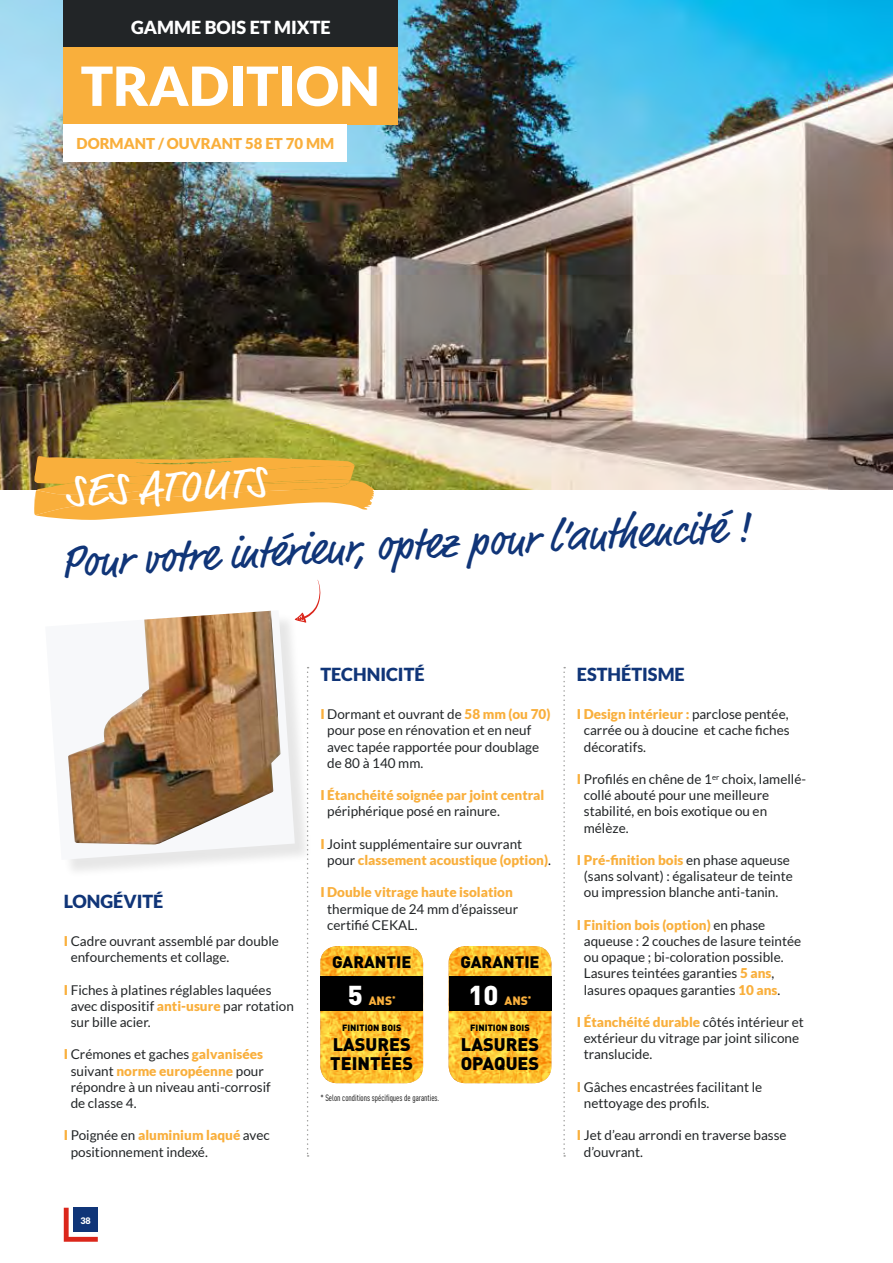
<style>
.page{position:relative;width:893px;height:1263px;background:#fff}
.page>*{position:absolute;margin:0;border:0;box-sizing:border-box;transform-origin:0 0}
.t1{font:900 54px "Lato";color:#fff}
.t2{font:45px "Market Pro";color:#103578}
.t3{font:45px "Market Pro";color:#fff}
.t4{font:900 27px "DIN";color:#fff}
.t5{font:900 18px "Lato";color:#103578}
.t6{font:900 18px/19.5px "DIN";color:#000}
.t7{font:900 18px "Lato";color:#fff}
.t8{font:900 16.5px "DIN";color:#000}
.t9{font:900 15px "Lato";color:#f9af3c}
.t10{font:13.5px/16.2px "Lato";color:#222527}
.t11{font:900 13.5px "Lato";color:#f9af3c}
.t12{font:900 12px "DIN";color:#f9af3c}
.t13{font:9px "DIN Cond";color:#000}
.t14{font:900 9px "DIN";color:#000}
.t15{font:900 9px "Lato";color:#fff}
.s1{font-weight:900;color:#f9af3c}
</style>
<div class="page">
<img style="left:0;top:0;width:893px;height:489px">
<svg style="left:34px;top:456px;width:340px;height:64px"></svg>
<div style="left:64px;top:47px;width:334px;height:77px;background:#f9af3c"></div>
<div style="left:64px;top:0;width:334px;height:47px;background:#222527"></div>
<svg style="left:307px;top:878px;width:2px;height:279px"></svg>
<svg style="left:563px;top:667px;width:2px;height:490px"></svg>
<div style="left:48px;top:613px;width:265px;height:265px;background:#000;opacity:.1"></div>
<svg style="left:48px;top:610px;width:247px;height:250px"></svg>
<img style="left:68px;top:611px;width:212px;height:233px">
<svg style="left:295px;top:580px;width:26px;height:43px"></svg>
<svg style="left:320px;top:946px;width:103px;height:137px"></svg>
<svg style="left:449px;top:946px;width:102px;height:137px"></svg>
<div style="left:320px;top:977px;width:103px;height:34px;background:#000"></div>
<div style="left:449px;top:977px;width:102px;height:34px;background:#000"></div>
<div style="left:64px;top:124px;width:283px;height:38px;background:#fff"></div>
<svg style="left:64px;top:1208px;width:34px;height:34px"></svg>
<div style="left:74px;top:1208px;width:24px;height:24px;background:#103578"></div>
<h3 class="t7" style="left:131px;top:17px;width:201px">GAMME BOIS ET MIXTE</h3>
<h1 class="t1" style="left:81px;top:54px;width:301px">TRADITION</h1>
<p class="t9" style="left:77px;top:135px;width:259px">DORMANT / OUVRANT 58 ET 70 MM</p>
<h2 class="t3" style="left:63px;top:462px;width:202px;rotate:-3deg">SES ATOUTS</h2>
<h2 class="t2" style="left:59px;top:532px;width:692px;rotate:-3deg">Pour votre intérieur, optez pour l’authencité !</h2>
<h3 class="t5" style="left:64px;top:891px;width:101px">LONGÉVITÉ</h3>
<p class="t10" style="left:71px;top:933px;width:210px;text-indent:-7px"><span class="s1">I</span> Cadre ouvrant assemblé par double enfourchements et collage.</p>
<p class="t10" style="left:71px;top:981px;width:225px;text-indent:-7px"><span class="s1">I</span> Fiches à platines réglables laquées avec dispositif <span class="s1">anti-usure</span> par rotation sur bille acier.</p>
<p class="t10" style="left:71px;top:1046px;width:202px;text-indent:-7px"><span class="s1">I</span> Crémones et gaches <span class="s1">galvanisées </span>suivant <span class="s1">norme européenne</span> pour répondre à un niveau anti-corrosif de classe 4.</p>
<p class="t10" style="left:71px;top:1127px;width:200px;text-indent:-7px"><span class="s1">I</span> Poignée en <span class="s1">aluminium laqué</span> avec positionnement indexé.</p>
<p class="t15" style="left:80px;top:1215px;width:12px">38</p>
<h3 class="t5" style="left:320px;top:664px;width:106px">TECHNICITÉ</h3>
<p class="t10" style="left:327px;top:706px;width:225px;text-indent:-7px"><span class="s1">I</span> Dormant et ouvrant de <span class="s1">58 mm (ou 70) </span>pour pose en rénovation et en neuf avec tapée rapportée pour doublage de 80 à 140 mm.</p>
<p class="t11" style="left:320px;top:787px;width:226px">I Étanchéité soignée par joint central</p>
<p class="t10" style="left:327px;top:803px;width:174px">périphérique posé en rainure.</p>
<p class="t10" style="left:327px;top:836px;width:225px;text-indent:-7px"><span class="s1">I</span> Joint supplémentaire sur ouvrant pour <span class="s1">classement acoustique (option)</span>.</p>
<p class="t11" style="left:320px;top:884px;width:194px">I Double vitrage haute isolation</p>
<p class="t10" style="left:327px;top:900px;width:192px">thermique de 24 mm d’épaisseur certifié CEKAL.</p>
<p class="t8" style="left:332px;top:951px;width:81px">GARANTIE</p>
<p class="t8" style="left:460px;top:951px;width:81px">GARANTIE</p>
<h3 class="t4" style="left:348px;top:977px;width:17px">5</h3>
<p class="t12" style="left:369px;top:993px;width:28px">ANS<sup>*</sup></p>
<h3 class="t4" style="left:469px;top:977px;width:32px">10</h3>
<p class="t12" style="left:505px;top:993px;width:28px">ANS<sup>*</sup></p>
<p class="t14" style="left:342px;top:1022px;width:61px">FINITION BOIS</p>
<h3 class="t6" style="left:330px;top:1033px;width:84px">LASURES<br>TEINTÉES</h3>
<p class="t14" style="left:470px;top:1022px;width:61px">FINITION BOIS</p>
<h3 class="t6" style="left:461px;top:1033px;width:80px">LASURES<br>OPAQUES</h3>
<p class="t13" style="left:320px;top:1093px;width:120px">* Selon conditions spécifiques de garanties.</p>
<h3 class="t5" style="left:577px;top:664px;width:109px">ESTHÉTISME</h3>
<p class="t10" style="left:584px;top:706px;width:207px;text-align:justify;text-indent:-7px"><span class="s1">I Design intérieur :</span> parclose pentée, carrée ou à doucine et cache fiches décoratifs.</p>
<p class="t10" style="left:584px;top:771px;width:224px;text-indent:-7px"><span class="s1">I</span> Profilés en chêne de 1<sup>er</sup> choix, lamellé&shy;collé abouté pour une meilleure stabilité, en bois exotique ou en mélèze.</p>
<p class="t10" style="left:577px;top:852px;width:217px;text-align:center"><span class="s1">I Pré-finition bois</span> en phase aqueuse (sans solvant) : égalisateur de teinte ou impression blanche anti-tanin.</p>
<p class="t10" style="left:584px;top:917px;width:219px;text-indent:-7px"><span class="s1">I Finition bois (option)</span> en phase aqueuse : 2 couches de lasure teintée ou opaque ; bi-coloration possible.<br>Lasures teintées garanties <span class="s1">5 ans</span>, lasures opaques garanties <span class="s1">10 ans</span>.</p>
<p class="t10" style="left:584px;top:1014px;width:222px;text-indent:-7px"><span class="s1">I Étanchéité durable</span> côtés intérieur et extérieur du vitrage par joint silicone translucide.</p>
<p class="t10" style="left:584px;top:1079px;width:180px;text-indent:-7px"><span class="s1">I</span> Gâches encastrées facilitant le nettoyage des profils.</p>
<p class="t10" style="left:584px;top:1127px;width:204px;text-indent:-7px"><span class="s1">I</span> Jet d’eau arrondi en traverse basse d’ouvrant.</p>
</div>
